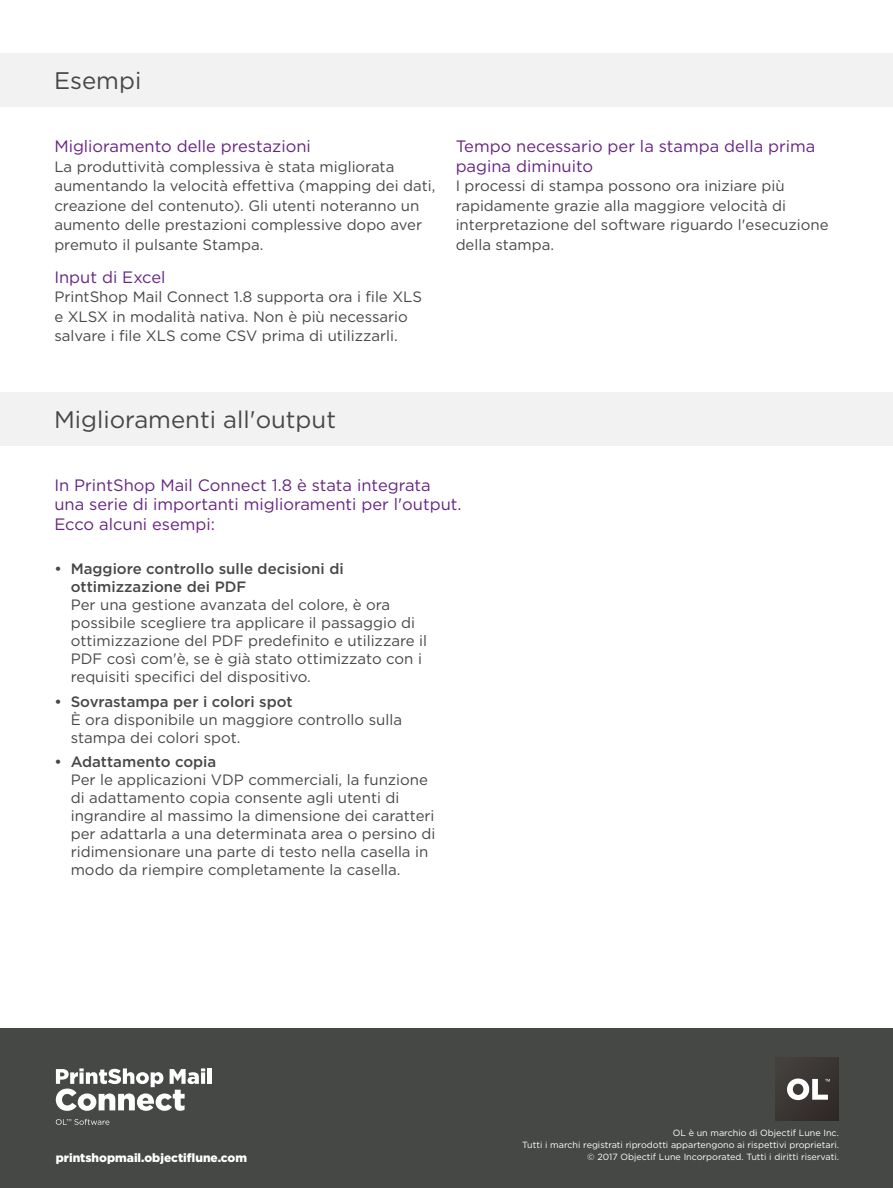
<style>
.page{position:relative;width:893px;height:1188px;background:#fff}
.page>*{position:absolute;margin:0;border:0;box-sizing:border-box;transform-origin:0 0}
.t1{font:24px "Gotham";color:#464845}
.t2{font:16.5px/19.5px "Gotham";color:#662481}
.t3{font:15px/18px "Gotham";color:#464845}
.t4{font:500 15px/18px "Gotham";color:#464845}
.t5{font:900 12px "Gotham";color:#fff}
.t6{font:9px/12px "Gotham";color:#fff;text-align:right}
</style>
<div class="page">
<div style="left:0;top:392px;width:893px;height:53px;background:#f2f2f3"></div>
<div style="left:0;top:54px;width:893px;height:53px;background:#f2f2f3"></div>
<div style="left:0;top:1029px;width:893px;height:159px;background:#464845"></div>
<div style="left:776px;top:1057px;width:63px;height:63px;background:#3a3633"></div>
<svg style="left:787px;top:1079px;width:43px;height:21px"></svg>
<hr style="left:208px;top:1068px;width:4px;height:16px;background:#fff">
<svg style="left:56px;top:1068px;width:149px;height:43px"></svg>
<svg style="left:56px;top:1119px;width:53px;height:6px"></svg>
<h1 class="t1" style="left:54px;top:65px;width:89px">Esempi</h1>
<p class="t2" style="left:54px;top:136px;width:258px">Miglioramento delle prestazioni</p>
<p class="t3" style="left:54px;top:156px;width:383px;line-height:19.5px">La produttività complessiva è stata migliorata aumentando la velocità effettiva (mapping dei dati, creazione del contenuto). Gli utenti noteranno un aumento delle prestazioni complessive dopo aver premuto il pulsante Stampa.</p>
<p class="t2" style="left:54px;top:267px;width:113px">Input di Excel</p>
<p class="t3" style="left:54px;top:287px;width:369px;line-height:19.5px">PrintShop Mail Connect 1.8 supporta ora i file XLS e XLSX in modalità nativa. Non è più necessario salvare i file XLS come CSV prima di utilizzarli.</p>
<p class="t2" style="left:456px;top:136px;width:361px">Tempo necessario per la stampa della prima pagina diminuito</p>
<p class="t3" style="left:456px;top:176px;width:374px;line-height:19.5px">I processi di stampa possono ora iniziare più rapidamente grazie alla maggiore velocità di interpretazione del software riguardo l'esecuzione della stampa.</p>
<h1 class="t1" style="left:54px;top:404px;width:284px">Miglioramenti all'output</h1>
<p class="t2" style="left:54px;top:475px;width:409px">In PrintShop Mail Connect 1.8 è stata integrata una serie di importanti miglioramenti per l'output.<br>Ecco alcuni esempi:</p>
<p class="t4" style="left:71px;top:559px;width:274px;text-indent:-16px">• Maggiore controllo sulle decisioni di ottimizzazione dei PDF</p>
<p class="t3" style="left:71px;top:595px;width:358px">Per una gestione avanzata del colore, è ora possibile scegliere tra applicare il passaggio di ottimizzazione del PDF predefinito e utilizzare il PDF così com'è, se è già stato ottimizzato con i requisiti specifici del dispositivo.</p>
<p class="t4" style="left:54px;top:692px;width:240px">• Sovrastampa per i colori spot</p>
<p class="t3" style="left:71px;top:710px;width:333px">È ora disponibile un maggiore controllo sulla stampa dei colori spot.</p>
<p class="t4" style="left:54px;top:753px;width:164px">• Adattamento copia</p>
<p class="t3" style="left:71px;top:771px;width:366px">Per le applicazioni VDP commerciali, la funzione di adattamento copia consente agli utenti di ingrandire al massimo la dimensione dei caratteri per adattarla a una determinata area o persino di ridimensionare una parte di testo nella casella in modo da riempire completamente la casella.</p>
<p class="t6" style="left:522px;top:1127px;width:318px">OL è un marchio di Objectif Lune Inc.<br>Tutti i marchi registrati riprodotti appartengono ai rispettivi proprietari.</p>
<p class="t5" style="left:56px;top:1150px;width:193px">printshopmail.objectiflune.com</p>
<p class="t6" style="left:587px;top:1151px;width:253px">© 2017 Objectif Lune Incorporated. Tutti i diritti riservati.</p>
</div>
